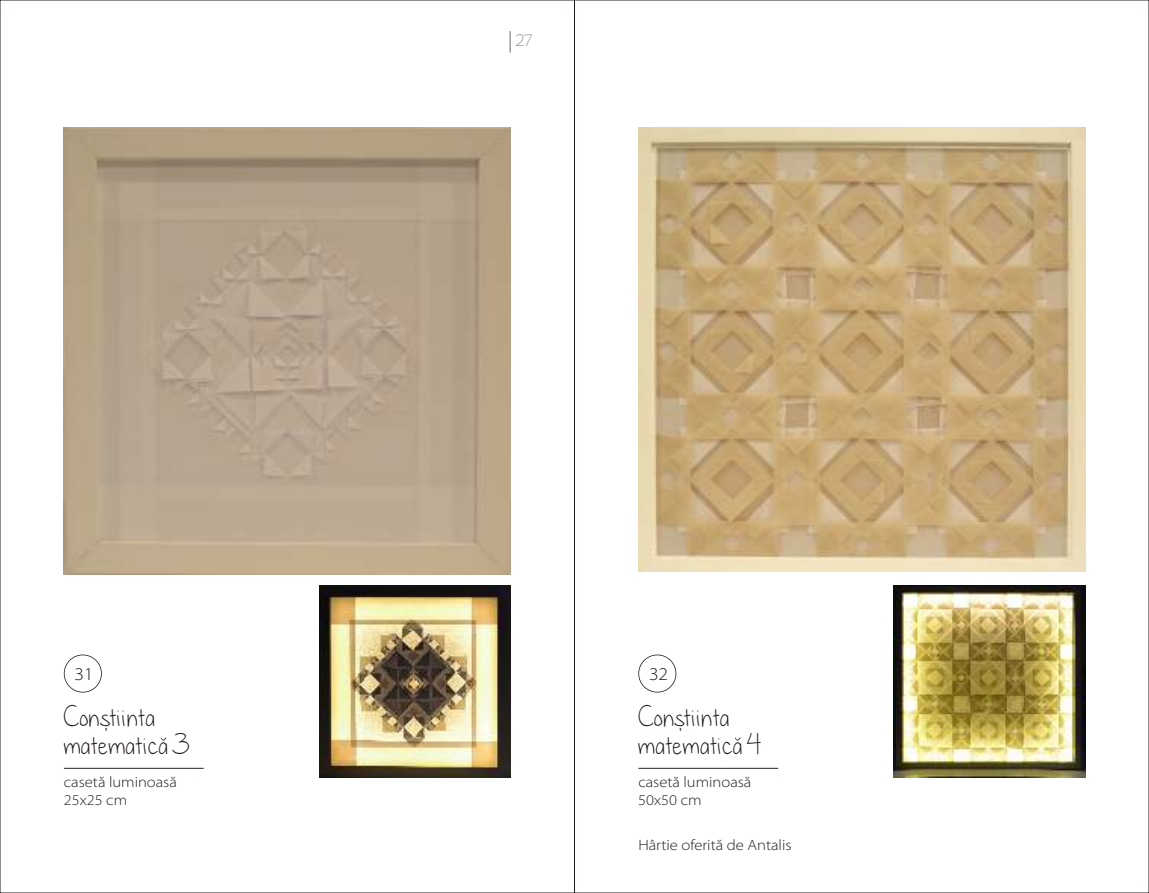
<style>
.page{position:relative;width:1149px;height:893px;background:#fff}
.page>*{position:absolute;margin:0;border:0;box-sizing:border-box;transform-origin:0 0}
.t1{font:27px/28px "dandelioninthespring";letter-spacing:.035em;color:#1f1a17}
.t2{font:23.25px "dandelioninthespring";color:#1f1a17}
.t3{font:300 semi-expanded 18px "Myriad Pro";color:#1f1a17}
.t4{font:300 semi-expanded 15px/17.1px "Myriad Pro";color:#1f1a17}
.t5{font:15px "dandelioninthespring";color:#737070}
</style>
<div class="page">
<svg style="left:509px;top:31px;width:1px;height:22px"></svg>
<hr style="left:64px;top:768px;width:140px;height:1px;background:#383330">
<img style="left:64px;top:128px;width:446px;height:446px">
<img style="left:319px;top:586px;width:191px;height:191px">
<svg style="left:160px;top:738px;width:6px;height:3px"></svg>
<svg style="left:64px;top:655px;width:38px;height:37px"></svg>
<hr style="left:638px;top:768px;width:140px;height:1px;background:#383330">
<img style="left:638px;top:128px;width:446px;height:444px">
<img style="left:893px;top:586px;width:191px;height:191px">
<svg style="left:638px;top:655px;width:38px;height:37px"></svg>
<p class="t5" style="left:516px;top:35px;width:18px">27</p>
<p class="t3" style="left:74px;top:666px;width:21px">31</p>
<p class="t3" style="left:648px;top:666px;width:21px">32</p>
<h1 class="t1" style="left:64px;top:705px;width:128px">Constiinta matematica 3</h1>
<p class="t4" style="left:64px;top:775px;width:114px">casetă luminoasă<br>25x25 cm</p>
<h2 class="t2" style="left:105px;top:712px;width:4px">,</h2>
<h1 class="t1" style="left:638px;top:705px;width:124px">Constiinta matematica 4</h1>
<p class="t4" style="left:638px;top:775px;width:114px">casetă luminoasă<br>50x50 cm</p>
<p class="t4" style="left:638px;top:838px;width:155px">Hârtie oferită de Antalis</p>
<h2 class="t2" style="left:679px;top:712px;width:4px">,</h2>
</div>
